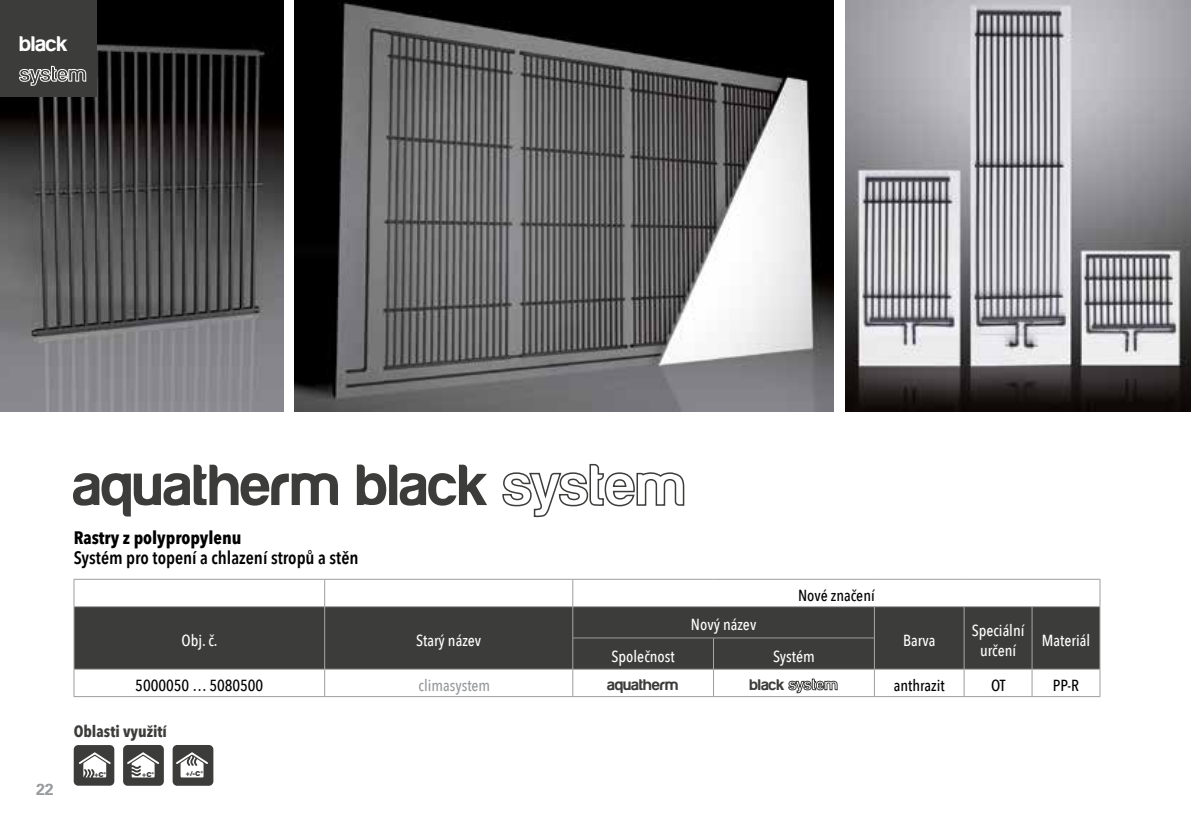
<style>
.page{position:relative;width:1191px;height:823px;background:#fff}
.page>*{position:absolute;margin:0;border:0;box-sizing:border-box;transform-origin:0 0}
.t1{font:60px "aquafont";color:#3c3c3b}
.t2{font:22px "aquafont";letter-spacing:-.005em;color:#fff}
.t3{font:600 18px "Avenir Next Condensed";color:#000}
.t4{font:700 18px "Avenir Next Condensed";color:#000}
.t5{font:500 16px/19.2px "Avenir Next Condensed";color:#fff;text-align:center}
.t6{font:500 16px "Avenir Next Condensed";color:#000}
.t7{font:16px "aquafont";color:#3c3c3b}
.t8{font:700 16px "Avenir Next Condensed";color:#3c3c3b}
.t9{font:500 16px "Avenir Next Condensed";color:#979a9c}
.t10{font:700 16px "Univers LT";color:#979a9c}
.t11{font:900 6.8px "Helvetica Rounded";color:#3c3c3b}
</style>
<div class="page">
<div style="left:75px;top:607px;width:1024px;height:61px;background:#3c3c3b"></div>
<hr style="left:74px;top:578px;width:251px;height:1px;background:#9d9d9c">
<svg style="left:74px;top:579px;width:1px;height:27px"></svg>
<hr style="left:325px;top:578px;width:248px;height:1px;background:#9d9d9c">
<svg style="left:324px;top:579px;width:1px;height:27px"></svg>
<hr style="left:573px;top:578px;width:140px;height:1px;background:#9d9d9c">
<svg style="left:572px;top:579px;width:1px;height:27px"></svg>
<hr style="left:713px;top:578px;width:161px;height:1px;background:#9d9d9c">
<hr style="left:874px;top:578px;width:90px;height:1px;background:#9d9d9c">
<hr style="left:964px;top:578px;width:68px;height:1px;background:#9d9d9c">
<hr style="left:1032px;top:578px;width:68px;height:1px;background:#9d9d9c">
<svg style="left:1099px;top:579px;width:1px;height:27px"></svg>
<hr style="left:573px;top:637px;width:140px;height:1px;background:#9d9d9c">
<hr style="left:713px;top:637px;width:161px;height:1px;background:#9d9d9c">
<svg style="left:74px;top:669px;width:1px;height:26px"></svg>
<svg style="left:324px;top:669px;width:1px;height:26px"></svg>
<hr style="left:573px;top:668px;width:140px;height:1px;background:#9d9d9c">
<svg style="left:572px;top:669px;width:1px;height:26px"></svg>
<hr style="left:713px;top:668px;width:161px;height:1px;background:#9d9d9c">
<svg style="left:713px;top:669px;width:1px;height:26px"></svg>
<svg style="left:874px;top:669px;width:1px;height:26px"></svg>
<svg style="left:963px;top:669px;width:1px;height:26px"></svg>
<svg style="left:1031px;top:669px;width:1px;height:26px"></svg>
<svg style="left:1099px;top:669px;width:1px;height:26px"></svg>
<hr style="left:74px;top:695px;width:251px;height:1px;background:#9d9d9c">
<hr style="left:325px;top:695px;width:248px;height:1px;background:#9d9d9c">
<hr style="left:573px;top:695px;width:140px;height:1px;background:#9d9d9c">
<hr style="left:713px;top:695px;width:161px;height:1px;background:#9d9d9c">
<hr style="left:874px;top:695px;width:90px;height:1px;background:#9d9d9c">
<hr style="left:964px;top:695px;width:68px;height:1px;background:#9d9d9c">
<hr style="left:1032px;top:695px;width:68px;height:1px;background:#9d9d9c">
<hr style="left:74px;top:606px;width:1px;height:31px;background:#a8a8a7">
<hr style="left:74px;top:637px;width:1px;height:31px;background:#a8a8a7">
<hr style="left:74px;top:606px;width:251px;height:1px;background:#a8a8a7">
<hr style="left:324px;top:606px;width:1px;height:31px;background:#a8a8a7">
<hr style="left:324px;top:637px;width:1px;height:31px;background:#a8a8a7">
<hr style="left:325px;top:606px;width:248px;height:1px;background:#a8a8a7">
<hr style="left:572px;top:606px;width:1px;height:31px;background:#a8a8a7">
<hr style="left:573px;top:606px;width:140px;height:1px;background:#a8a8a7">
<hr style="left:713px;top:606px;width:161px;height:1px;background:#a8a8a7">
<hr style="left:874px;top:606px;width:1px;height:31px;background:#a8a8a7">
<hr style="left:874px;top:606px;width:90px;height:1px;background:#a8a8a7">
<hr style="left:964px;top:606px;width:68px;height:1px;background:#a8a8a7">
<hr style="left:1032px;top:606px;width:68px;height:1px;background:#a8a8a7">
<hr style="left:963px;top:606px;width:1px;height:31px;background:#a8a8a7">
<hr style="left:1031px;top:606px;width:1px;height:31px;background:#a8a8a7">
<hr style="left:1099px;top:606px;width:1px;height:31px;background:#a8a8a7">
<hr style="left:963px;top:637px;width:1px;height:31px;background:#a8a8a7">
<hr style="left:1031px;top:637px;width:1px;height:31px;background:#a8a8a7">
<hr style="left:1099px;top:637px;width:1px;height:31px;background:#a8a8a7">
<hr style="left:572px;top:637px;width:1px;height:31px;background:#a8a8a7">
<hr style="left:713px;top:637px;width:1px;height:31px;background:#a8a8a7">
<hr style="left:874px;top:637px;width:1px;height:31px;background:#a8a8a7">
<hr style="left:74px;top:668px;width:251px;height:1px;background:#a8a8a7">
<hr style="left:325px;top:668px;width:248px;height:1px;background:#a8a8a7">
<hr style="left:874px;top:668px;width:90px;height:1px;background:#a8a8a7">
<hr style="left:964px;top:668px;width:68px;height:1px;background:#a8a8a7">
<hr style="left:1032px;top:668px;width:68px;height:1px;background:#a8a8a7">
<svg style="left:788px;top:678px;width:49px;height:14px"></svg>
<div style="left:74px;top:744px;width:40px;height:41px;background:#3c3c3b;border-radius:5px"></div>
<svg style="left:79px;top:752px;width:32px;height:26px"></svg>
<div style="left:123px;top:744px;width:41px;height:41px;background:#3c3c3b;border-radius:5px"></div>
<svg style="left:127px;top:752px;width:32px;height:26px"></svg>
<div style="left:173px;top:744px;width:40px;height:41px;background:#3c3c3b;border-radius:5px"></div>
<svg style="left:176px;top:752px;width:32px;height:26px"></svg>
<svg style="left:502px;top:463px;width:183px;height:54px"></svg>
<img style="left:295px;top:0;width:538px;height:411px">
<img style="left:0;top:0;width:283px;height:411px">
<img style="left:845px;top:0;width:345px;height:411px">
<div style="left:0;top:0;width:96px;height:96px;background:#3c3c3b"></div>
<svg style="left:19px;top:66px;width:67px;height:20px"></svg>
<h2 class="t2" style="left:20px;top:32px;width:50px">black</h2>
<h1 class="t1" style="left:74px;top:453px;width:417px">aquatherm black</h1>
<p class="t4" style="left:74px;top:526px;width:169px">Rastry z polypropylenu</p>
<p class="t3" style="left:74px;top:542px;width:286px">Systém pro topení a chlazení stropů a stěn</p>
<p class="t5" style="left:181px;top:630px;width:38px">Obj. č.</p>
<p class="t5" style="left:416px;top:630px;width:67px">Starý název</p>
<p class="t5" style="left:691px;top:614px;width:67px">Nový název</p>
<p class="t6" style="left:798px;top:585px;width:78px">Nové značení</p>
<p class="t5" style="left:611px;top:646px;width:65px">Společnost</p>
<p class="t5" style="left:773px;top:646px;width:43px">Systém</p>
<p class="t5" style="left:903px;top:630px;width:34px">Barva</p>
<p class="t5" style="left:971px;top:620px;width:54px">Speciální určení</p>
<p class="t5" style="left:1042px;top:630px;width:50px">Materiál</p>
<p class="t6" style="left:135px;top:675px;width:129px">5000050 … 5080500</p>
<p class="t9" style="left:418px;top:675px;width:73px">climasystem</p>
<p class="t7" style="left:607px;top:675px;width:73px">aquatherm</p>
<p class="t7" style="left:749px;top:675px;width:37px">black</p>
<p class="t6" style="left:893px;top:675px;width:52px">anthrazit</p>
<p class="t6" style="left:991px;top:675px;width:16px">OT</p>
<p class="t6" style="left:1053px;top:675px;width:28px">PP-R</p>
<p class="t10" style="left:36px;top:779px;width:19px">22</p>
<p class="t8" style="left:74px;top:721px;width:95px">Oblasti využití</p>
<p class="t11" style="left:94px;top:769px;width:13px">+C°</p>
<p class="t11" style="left:142px;top:769px;width:13px">+C°</p>
<p class="t11" style="left:186px;top:768px;width:19px">+/-C°</p>
</div>
